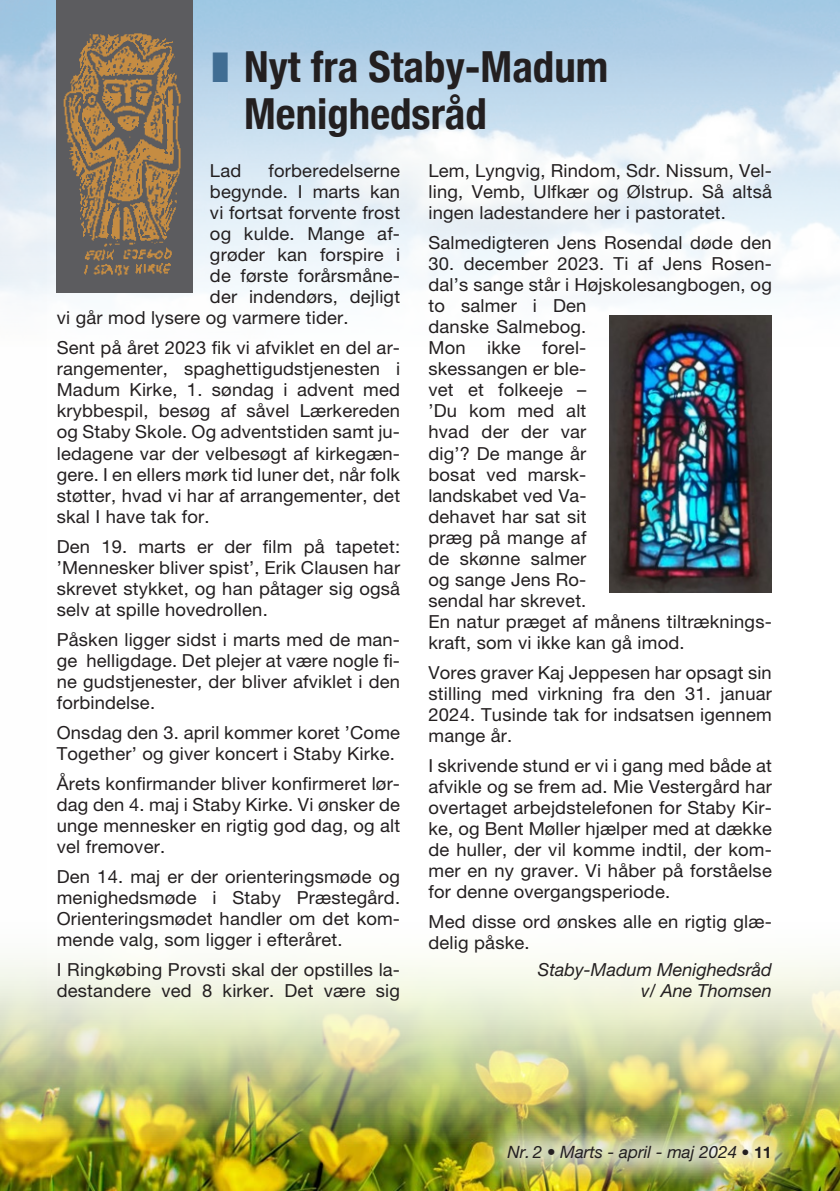
<style>
.page{position:relative;width:840px;height:1191px;background:#fff}
.page>*{position:absolute;margin:0;border:0;box-sizing:border-box;transform-origin:0 0}
.lille_overskrift{font:700 condensed 42.8px "Helvetica Neue";color:#231f20}
.Brødtekst_9-10_5{font:18px/21px "Helvetica Neue LT Std";letter-spacing:.01em;color:#231f20;text-align:justify}
.Brødtekst_9-10_5-2{font:italic 18px/21px "Helvetica Neue LT Std";color:#231f20;text-align:right}
.t1{font:italic 17px "Helvetica Neue LT Std";color:#231f20}
.s1{color:#406d93}
.s2{font-weight:300;font-style:normal;font-size:16px}
.s3{font-weight:700;font-style:normal;font-size:16px}
</style>
<div class="page">
<img style="left:47px;top:0;width:792px;height:370px">
<img style="left:47px;top:960px;width:792px;height:231px">
<img style="left:0;top:0;width:47px;height:1191px">
<div style="left:57px;top:0;width:136px;height:292px;background:#5c5c5f"></div>
<img style="left:63px;top:33px;width:118px;height:243px">
<img style="left:608px;top:315px;width:163px;height:277px">
<div style="left:472px;top:1109px;width:332px;height:82px;background:#fff;opacity:.85"></div>
<p class="lille_overskrift" style="left:211px;top:31px;width:398px"><span class="s1">❚</span> Nyt fra Staby-Madum</p>
<p class="lille_overskrift" style="left:244px;top:78px;width:244px">Menighedsråd</p>
<p class="Brødtekst_9-10_5" style="left:210px;top:160px;width:33px">Lad</p>
<p class="Brødtekst_9-10_5" style="left:268px;top:160px;width:133px">forberedelserne</p>
<p class="Brødtekst_9-10_5" style="left:210px;top:181px;width:191px">begynde. I marts kan</p>
<p class="Brødtekst_9-10_5" style="left:210px;top:202px;width:191px">vi fortsat forvente frost</p>
<p class="Brødtekst_9-10_5" style="left:210px;top:223px;width:191px">og kulde. Mange af-</p>
<p class="Brødtekst_9-10_5" style="left:210px;top:244px;width:191px">grøder kan forspire i</p>
<p class="Brødtekst_9-10_5" style="left:210px;top:265px;width:191px">de første forårsmåne-</p>
<p class="Brødtekst_9-10_5" style="left:210px;top:286px;width:191px">der indendørs, dejligt</p>
<p class="Brødtekst_9-10_5" style="left:57px;top:307px;width:293px">vi går mod lysere og varmere tider.</p>
<p class="Brødtekst_9-10_5" style="left:57px;top:337px;width:345px">Sent på året 2023 fik vi afviklet en del ar&shy;rangementer, spaghettigudstjenesten i Madum Kirke, 1. søndag i advent med krybbespil, besøg af såvel Lærkereden og Staby Skole. Og adventstiden samt ju&shy;ledagene var der velbesøgt af kirkegæn&shy;gere. I en ellers mørk tid luner det, når folk støtter, hvad vi har af arrangementer, det skal I have tak for.</p>
<p class="Brødtekst_9-10_5" style="left:57px;top:535px;width:345px">Den 19. marts er der film på tapetet: ’Mennesker bliver spist’, Erik Clausen har skrevet stykket, og han påtager sig også selv at spille hovedrollen.</p>
<p class="Brødtekst_9-10_5" style="left:57px;top:628px;width:345px">Påsken ligger sidst i marts med de man&shy;ge helligdage. Det plejer at være nogle fi&shy;ne gudstjenester, der bliver afviklet i den forbindelse.</p>
<p class="Brødtekst_9-10_5" style="left:57px;top:721px;width:344px">Onsdag den 3. april kommer koret ’Come<br>Together’ og giver koncert i Staby Kirke.</p>
<p class="Brødtekst_9-10_5" style="left:57px;top:772px;width:344px">Årets konfirmander bliver konfirmeret lør&shy;dag den 4. maj i Staby Kirke. Vi ønsker de unge mennesker en rigtig god dag, og alt vel fremover.</p>
<p class="Brødtekst_9-10_5" style="left:57px;top:866px;width:345px">Den 14. maj er der orienteringsmøde og menighedsmøde i Staby Præstegård.<br>Orienteringsmødet handler om det kom&shy;mende valg, som ligger i efteråret.</p>
<p class="Brødtekst_9-10_5" style="left:57px;top:959px;width:344px">I Ringkøbing Provsti skal der opstilles la&shy;destandere ved 8 kirker. Det være sig</p>
<p class="Brødtekst_9-10_5" style="left:428px;top:160px;width:345px">Lem, Lyngvig, Rindom, Sdr. Nissum, Vel&shy;ling, Vemb, Ulfkær og Ølstrup. Så altså ingen ladestandere her i pastoratet.</p>
<p class="Brødtekst_9-10_5" style="left:428px;top:232px;width:344px">Salmedigteren Jens Rosendal døde den</p>
<p class="Brødtekst_9-10_5" style="left:428px;top:253px;width:345px;text-align:left">30. december 2023. Ti af Jens Rosen&shy;dal’s sange står i Højskolesangbogen, og to salmer i Den<br>danske Salmebog.<br>Mon ikke forel-<br>skessangen er ble-<br>vet et folkeeje –<br>’Du kom med alt<br>hvad der der var<br>dig’? De mange år<br>bosat ved marsk-<br>landskabet ved Va-<br>dehavet har sat sit<br>præg på mange af<br>de skønne salmer<br>og sange Jens Ro-<br>sendal har skrevet.<br>En natur præget af månens tiltræknings&shy;kraft, som vi ikke kan gå imod.</p>
<p class="Brødtekst_9-10_5" style="left:428px;top:661px;width:345px">Vores graver Kaj Jeppesen har opsagt sin stilling med virkning fra den 31. januar 2024. Tusinde tak for indsatsen igennem mange år.</p>
<p class="Brødtekst_9-10_5" style="left:428px;top:754px;width:345px">I skrivende stund er vi i gang med både at afvikle og se frem ad. Mie Vestergård har overtaget arbejdstelefonen for Staby Kir&shy;ke, og Bent Møller hjælper med at dække de huller, der vil komme indtil, der kom&shy;mer en ny graver. Vi håber på forståelse for denne overgangsperiode.</p>
<p class="Brødtekst_9-10_5" style="left:428px;top:910px;width:344px">Med disse ord ønskes alle en rigtig glæ&shy;delig påske.</p>
<p class="Brødtekst_9-10_5-2" style="left:537px;top:958px;width:235px">Staby-Madum Menighedsråd v/ Ane Thomsen</p>
<p class="t1" style="left:507px;top:1141px;width:265px">Nr. 2 • Marts - april - maj 2024 <span class="s2">•</span> <span class="s3">11</span></p>
</div>
